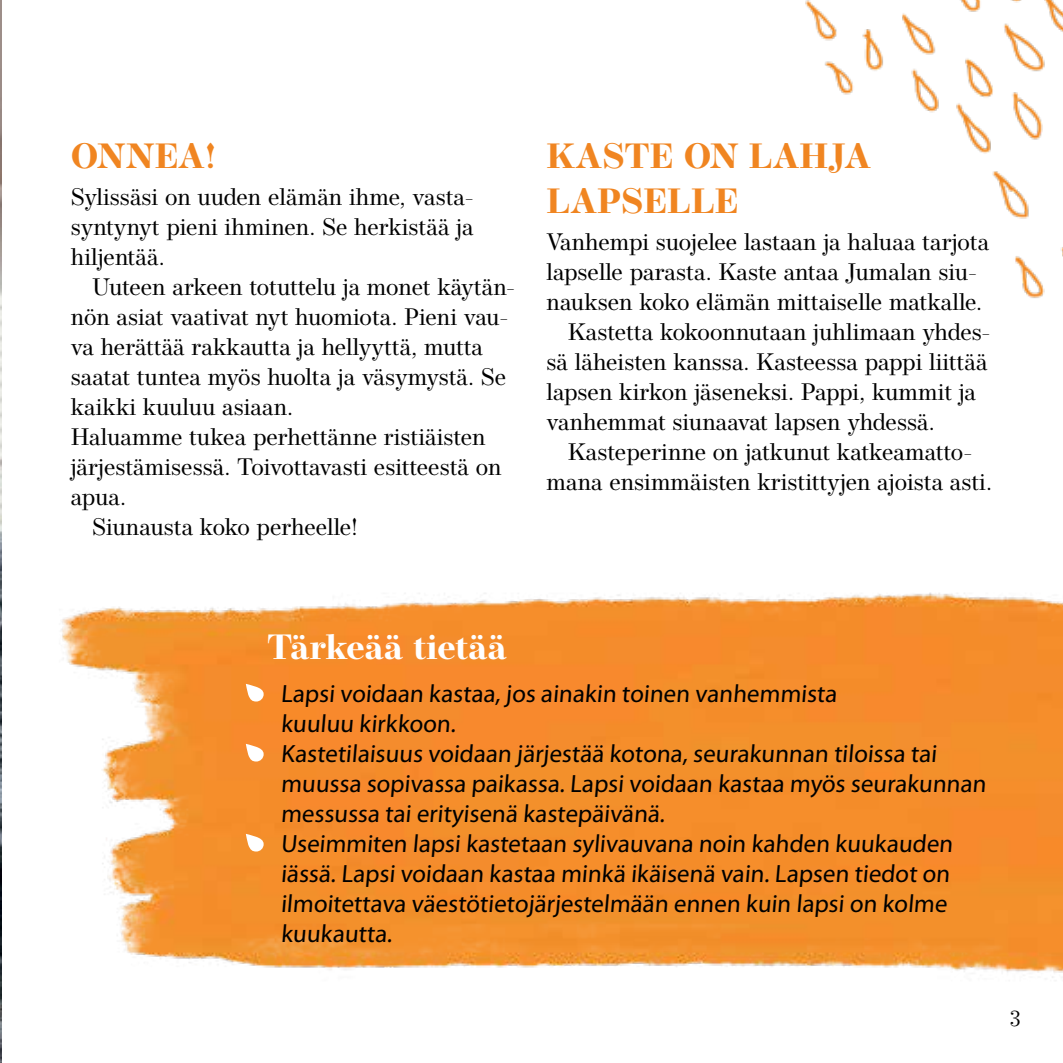
<style>
.page{position:relative;width:1063px;height:1063px;background:#fff}
.page>*{position:absolute;margin:0;border:0;box-sizing:border-box;transform-origin:0 0}
.t1{font:700 35px/45px "Operetta 8";color:#f08521}
.t2{font:700 35px "Operetta 8";color:#fff}
.t3{font:25px/30px "Myriad Pro";letter-spacing:.015em;color:#000}
.t4{font:23.75px/30px "Operetta 8";color:#000;text-align:justify}
.t5{font:300 23.75px "Operetta 8";color:#000}
</style>
<div class="page">
<img style="left:61px;top:592px;width:1002px;height:386px">
<img style="left:0;top:0;width:1px;height:1063px">
<svg style="left:246px;top:684px;width:18px;height:18px"></svg>
<svg style="left:246px;top:744px;width:18px;height:18px"></svg>
<svg style="left:246px;top:834px;width:18px;height:18px"></svg>
<img style="left:805px;top:0;width:258px;height:298px">
<h1 class="t1" style="left:71px;top:133px;width:147px">ONNEA!</h1>
<p class="t4" style="left:71px;top:182px;width:404px">Sylissäsi on uuden elämän ihme, vasta&shy;syntynyt pieni ihminen. Se herkistää ja hiljentää.</p>
<p class="t4" style="left:92px;top:272px;width:424px">Uuteen arkeen totuttelu ja monet käytän-</p>
<p class="t4" style="left:71px;top:302px;width:439px">nön asiat vaativat nyt huomiota. Pieni vau-</p>
<p class="t4" style="left:71px;top:332px;width:414px">va herättää rakkautta ja hellyyttä, mutta</p>
<p class="t4" style="left:71px;top:362px;width:437px">saatat tuntea myös huolta ja väsymystä. Se</p>
<p class="t4" style="left:71px;top:392px;width:224px">kaikki kuuluu asiaan.</p>
<p class="t4" style="left:71px;top:422px;width:416px">Haluamme tukea perhettänne ristiäisten</p>
<p class="t4" style="left:71px;top:452px;width:432px">järjestämisessä. Toivottavasti esitteestä on</p>
<p class="t4" style="left:71px;top:482px;width:57px">apua.</p>
<p class="t4" style="left:92px;top:512px;width:267px">Siunausta koko perheelle!</p>
<h1 class="t1" style="left:546px;top:133px;width:326px">KASTE ON LAHJA<br>LAPSELLE</h1>
<p class="t4" style="left:546px;top:227px;width:444px">Vanhempi suojelee lastaan ja haluaa tarjota</p>
<p class="t4" style="left:546px;top:257px;width:432px">lapselle parasta. Kaste antaa Jumalan siu-</p>
<p class="t4" style="left:546px;top:287px;width:437px">nauksen koko elämän mittaiselle matkalle.</p>
<p class="t4" style="left:568px;top:317px;width:424px">Kastetta kokoonnutaan juhlimaan yhdes-</p>
<p class="t4" style="left:546px;top:347px;width:443px">sä läheisten kanssa. Kasteessa pappi liittää</p>
<p class="t4" style="left:546px;top:377px;width:431px">lapsen kirkon jäseneksi. Pappi, kummit ja</p>
<p class="t4" style="left:546px;top:407px;width:390px">vanhemmat siunaavat lapsen yhdessä.</p>
<p class="t4" style="left:568px;top:437px;width:406px">Kasteperinne on jatkunut katkeamatto-</p>
<p class="t4" style="left:546px;top:467px;width:447px">mana ensimmäisten kristittyjen ajoista asti.</p>
<h1 class="t2" style="left:267px;top:626px;width:241px">Tärkeää tietää</h1>
<p class="t3" style="left:281px;top:679px;width:709px">Lapsi voidaan kastaa, jos ainakin toinen vanhemmista<br>kuuluu kirkkoon.<br>Kastetilaisuus voidaan järjestää kotona, seurakunnan tiloissa tai muussa sopivassa paikassa. Lapsi voidaan kastaa myös seurakunnan messussa tai erityisenä kastepäivänä.<br>Useimmiten lapsi kastetaan sylivauvana noin kahden kuukauden iässä. Lapsi voidaan kastaa minkä ikäisenä vain. Lapsen tiedot on ilmoitettava väestötietojärjestelmään ennen kuin lapsi on kolme kuukautta.</p>
<p class="t5" style="left:1010px;top:1001px;width:12px">3</p>
</div>
